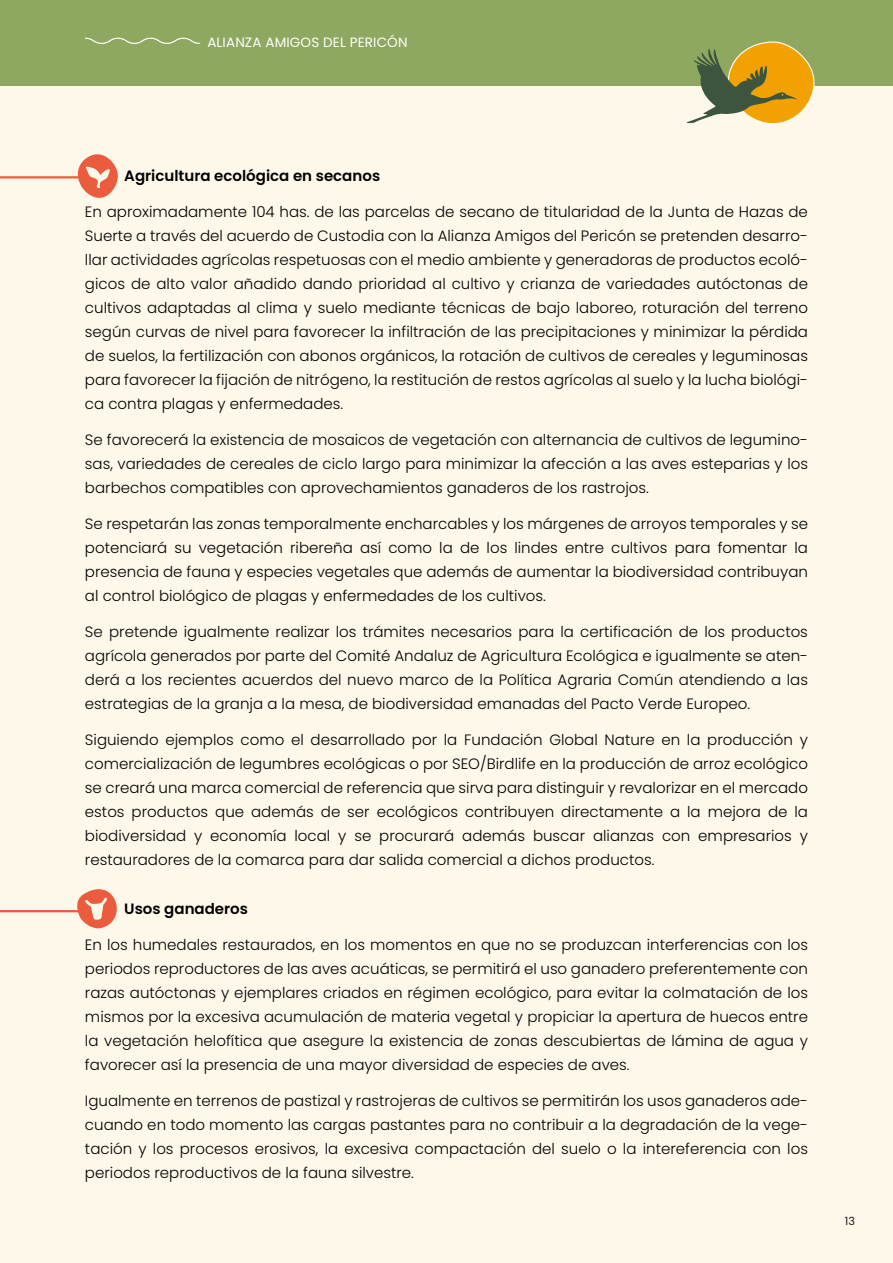
<style>
.page{position:relative;width:893px;height:1263px;background:#fdf8e9}
.page>*{position:absolute;margin:0;border:0;box-sizing:border-box;transform-origin:0 0}
.t1{font:300 15px/24px "Poppins";color:#010101;text-align:justify}
.t2{font:600 15px "Poppins";color:#010101}
.t3{font:13.5px "Poppins";letter-spacing:.01em;color:#fff}
.t4{font:11.25px "Poppins";color:#1d1d1b}
</style>
<div class="page">
<div style="left:0;top:0;width:893px;height:85px;background:#8ea861"></div>
<svg style="left:687px;top:41px;width:133px;height:83px"></svg>
<svg style="left:85px;top:37px;width:116px;height:7px"></svg>
<svg style="left:67px;top:154px;width:51px;height:44px"></svg>
<hr style="left:0;top:176px;width:86px;height:2px;background:#eb5c3e">
<svg style="left:75px;top:889px;width:42px;height:39px"></svg>
<hr style="left:0;top:910px;width:82px;height:2px;background:#eb5c3e">
<p class="t3" style="left:207px;top:35px;width:202px">ALIANZA AMIGOS DEL PERICÓN</p>
<p class="t2" style="left:124px;top:167px;width:257px">Agricultura ecológica en secanos</p>
<p class="t1" style="left:85px;top:200px;width:725px">En aproximadamente 104 has. de las parcelas de secano de titularidad de la Junta de Hazas de Suerte a través del acuerdo de Custodia con la Alianza Amigos del Pericón se pretenden desarro&shy;llar actividades agrícolas respetuosas con el medio ambiente y generadoras de productos ecoló&shy;gicos de alto valor añadido dando prioridad al cultivo y crianza de variedades autóctonas de cultivos adaptadas al clima y suelo mediante técnicas de bajo laboreo, roturación del terreno según curvas de nivel para favorecer la infiltración de las precipitaciones y minimizar la pérdida de suelos, la fertilización con abonos orgánicos, la rotación de cultivos de cereales y leguminosas para favorecer la fijación de nitrógeno, la restitución de restos agrícolas al suelo y la lucha biológi&shy;ca contra plagas y enfermedades.</p>
<p class="t1" style="left:85px;top:428px;width:725px">Se favorecerá la existencia de mosaicos de vegetación con alternancia de cultivos de legumino&shy;sas, variedades de cereales de ciclo largo para minimizar la afección a las aves esteparias y los barbechos compatibles con aprovechamientos ganaderos de los rastrojos.</p>
<p class="t1" style="left:85px;top:512px;width:725px">Se respetarán las zonas temporalmente encharcables y los márgenes de arroyos temporales y se potenciará su vegetación ribereña así como la de los lindes entre cultivos para fomentar la presencia de fauna y especies vegetales que además de aumentar la biodiversidad contribuyan al control biológico de plagas y enfermedades de los cultivos.</p>
<p class="t1" style="left:85px;top:620px;width:725px">Se pretende igualmente realizar los trámites necesarios para la certificación de los productos agrícola generados por parte del Comité Andaluz de Agricultura Ecológica e igualmente se aten&shy;derá a los recientes acuerdos del nuevo marco de la Política Agraria Común atendiendo a las estrategias de la granja a la mesa, de biodiversidad emanadas del Pacto Verde Europeo.</p>
<p class="t1" style="left:85px;top:728px;width:725px">Siguiendo ejemplos como el desarrollado por la Fundación Global Nature en la producción y comercialización de legumbres ecológicas o por SEO/Birdlife en la producción de arroz ecológico se creará una marca comercial de referencia que sirva para distinguir y revalorizar en el mercado estos productos que además de ser ecológicos contribuyen directamente a la mejora de la biodiversidad y economía local y se procurará además buscar alianzas con empresarios y restauradores de la comarca para dar salida comercial a dichos productos.</p>
<p class="t2" style="left:124px;top:900px;width:125px">Usos ganaderos</p>
<p class="t1" style="left:85px;top:932px;width:725px">En los humedales restaurados, en los momentos en que no se produzcan interferencias con los periodos reproductores de las aves acuáticas, se permitirá el uso ganadero preferentemente con razas autóctonas y ejemplares criados en régimen ecológico, para evitar la colmatación de los mismos por la excesiva acumulación de materia vegetal y propiciar la apertura de huecos entre la vegetación helofítica que asegure la existencia de zonas descubiertas de lámina de agua y favorecer así la presencia de una mayor diversidad de especies de aves.</p>
<p class="t1" style="left:85px;top:1088px;width:725px">Igualmente en terrenos de pastizal y rastrojeras de cultivos se permitirán los usos ganaderos ade&shy;cuando en todo momento las cargas pastantes para no contribuir a la degradación de la vege&shy;tación y los procesos erosivos, la excesiva compactación del suelo o la intereferencia con los periodos reproductivos de la fauna silvestre.</p>
<p class="t4" style="left:845px;top:1214px;width:12px">13</p>
</div>
